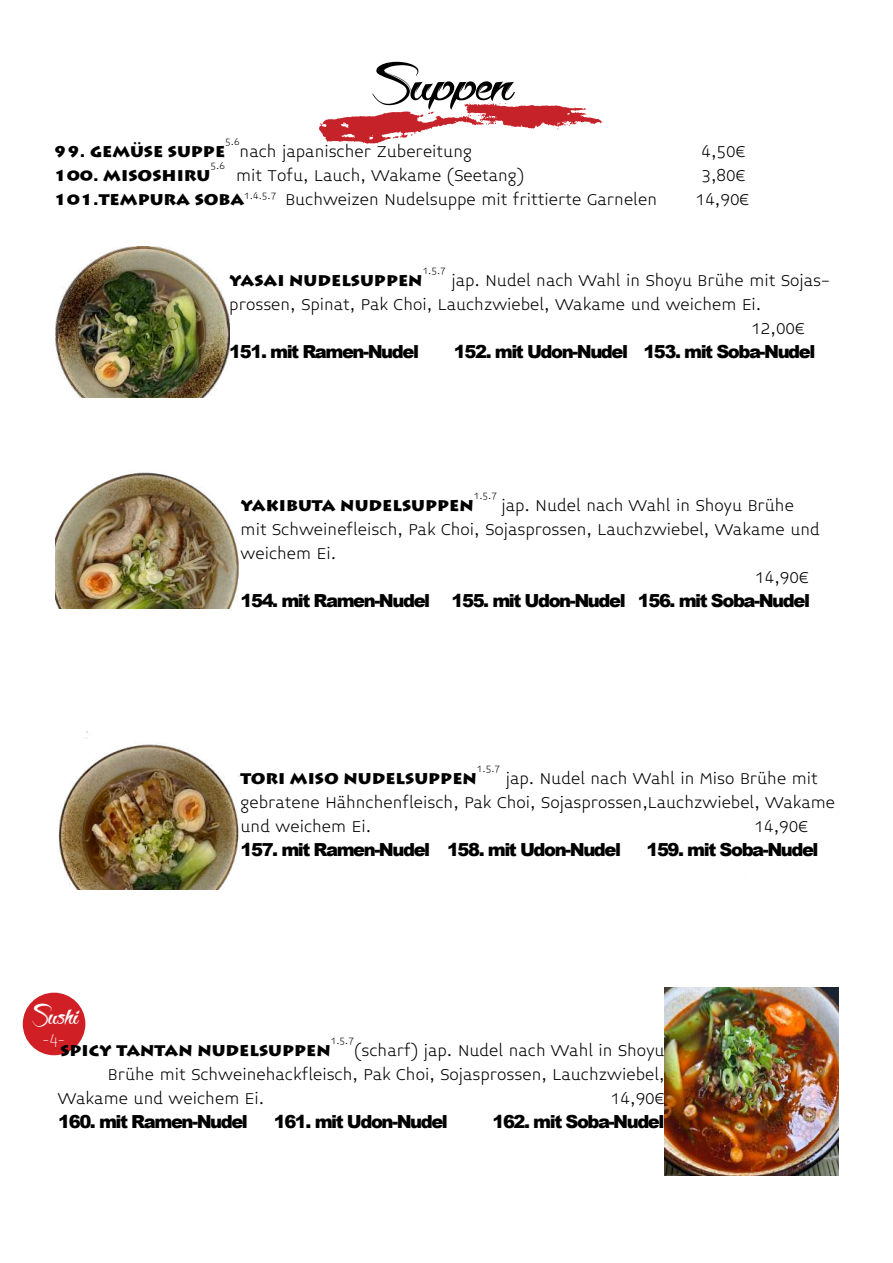
<style>
.page{position:relative;width:893px;height:1263px;background:#fff}
.page>*{position:absolute;margin:0;border:0;box-sizing:border-box;transform-origin:0 0}
.t1{font:86.4px "Akhenaton";color:#000;scale:1.25 1}
.t2{font:45px "Akhenaton";color:#fff}
.t3{font:300 18px/24px "Midiet Sans";color:#000}
.t4{font:900 18px "Arial";letter-spacing:-.08em;color:#000}
.t5{font:900 18px "Lithos Pro";color:#000}
.t6{font:300 10.5px "Midiet Sans";color:#000}
.s1{font-family:"Lithos Pro";font-weight:900}
</style>
<div class="page">
<img style="left:665px;top:987px;width:173px;height:189px">
<div style="left:23px;top:993px;width:62px;height:62px;background:#d11f26;border-radius:50%"></div>
<svg style="left:319px;top:103px;width:283px;height:41px"></svg>
<img style="left:56px;top:247px;width:173px;height:151px">
<img style="left:56px;top:472px;width:183px;height:136px">
<img style="left:58px;top:731px;width:182px;height:158px">
<h1 class="t1" style="left:371px;top:20px;width:116px">Suppen</h1>
<p class="t5" style="left:53px;top:140px;width:173px">99. GEMÜSE SUPPE</p>
<p class="t6" style="left:225px;top:136px;width:16px">5.6</p>
<p class="t3" style="left:240px;top:140px;width:234px">nach japanischer Zubereitung</p>
<p class="t3" style="left:701px;top:140px;width:46px">4,50€</p>
<p class="t6" style="left:211px;top:160px;width:16px">5.6</p>
<p class="t3" style="left:236px;top:164px;width:290px">mit Tofu, Lauch, Wakame (Seetang)</p>
<p class="t3" style="left:701px;top:164px;width:46px">3,80€</p>
<p class="t3" style="left:53px;top:188px;width:605px"><span class="s1">101.TEMPURA SOBA</span><sup>1.4.5.7</sup> Buchweizen Nudelsuppe mit frittierte Garnelen</p>
<p class="t3" style="left:696px;top:188px;width:55px">14,90€</p>
<p class="t5" style="left:53px;top:164px;width:159px">100. MISOSHIRU</p>
<p class="t6" style="left:423px;top:265px;width:25px">1.5.7</p>
<p class="t3" style="left:451px;top:269px;width:380px">jap. Nudel nach Wahl in Shoyu Brühe mit Sojas-</p>
<p class="t3" style="left:229px;top:293px;width:534px">prossen, Spinat, Pak Choi, Lauchzwiebel, Wakame und weichem Ei.</p>
<p class="t3" style="left:751px;top:317px;width:55px">12,00€</p>
<p class="t4" style="left:229px;top:339px;width:191px">151. mit Ramen-Nudel</p>
<p class="t4" style="left:454px;top:339px;width:363px">152. mit Udon-Nudel 153. mit Soba-Nudel</p>
<p class="t5" style="left:229px;top:269px;width:195px">YASAI NUDELSUPPEN</p>
<p class="t6" style="left:474px;top:490px;width:25px">1.5.7</p>
<p class="t3" style="left:501px;top:493px;width:294px">jap. Nudel nach Wahl in Shoyu Brühe</p>
<p class="t3" style="left:241px;top:517px;width:581px">mit Schweinefleisch, Pak Choi, Sojasprossen, Lauchzwiebel, Wakame und</p>
<p class="t3" style="left:241px;top:541px;width:97px">weichem Ei.</p>
<p class="t3" style="left:755px;top:565px;width:55px">14,90€</p>
<p class="t4" style="left:241px;top:587px;width:571px">154. mit Ramen-Nudel 155. mit Udon-Nudel 156. mit Soba-Nudel</p>
<p class="t5" style="left:241px;top:493px;width:235px">YAKIBUTA NUDELSUPPEN</p>
<p class="t6" style="left:477px;top:763px;width:25px">1.5.7</p>
<p class="t3" style="left:241px;top:766px;width:596px;text-indent:265px">jap. Nudel nach Wahl in Miso Brühe mit gebratene Hähnchenfleisch, Pak Choi, Sojasprossen,Lauchzwiebel, Wakame und weichem Ei.</p>
<p class="t5" style="left:241px;top:766px;width:238px">TORI MISO NUDELSUPPEN</p>
<p class="t3" style="left:754px;top:814px;width:55px">14,90€</p>
<h2 class="t2" style="left:32px;top:982px;width:48px">Sushi</h2>
<p class="t4" style="left:241px;top:836px;width:382px">157. mit Ramen-Nudel 158. mit Udon-Nudel</p>
<p class="t4" style="left:646px;top:836px;width:174px">159. mit Soba-Nudel</p>
<p class="t5" style="left:43px;top:1038px;width:290px"><sup>-4-</sup>SPICY TANTAN NUDELSUPPEN</p>
<p class="t6" style="left:331px;top:1034px;width:25px">1.5.7</p>
<p class="t3" style="left:354px;top:1038px;width:312px">(scharf) jap. Nudel nach Wahl in Shoyu</p>
<p class="t3" style="left:108px;top:1062px;width:558px">Brühe mit Schweinehackfleisch, Pak Choi, Sojasprossen, Lauchzwiebel,</p>
<p class="t3" style="left:58px;top:1086px;width:208px">Wakame und weichem Ei.</p>
<p class="t3" style="left:611px;top:1086px;width:55px">14,90€</p>
<p class="t4" style="left:58px;top:1108px;width:191px">160. mit Ramen-Nudel</p>
<p class="t4" style="left:274px;top:1108px;width:176px">161. mit Udon-Nudel</p>
<p class="t4" style="left:492px;top:1108px;width:174px">162. mit Soba-Nudel</p>
</div>
